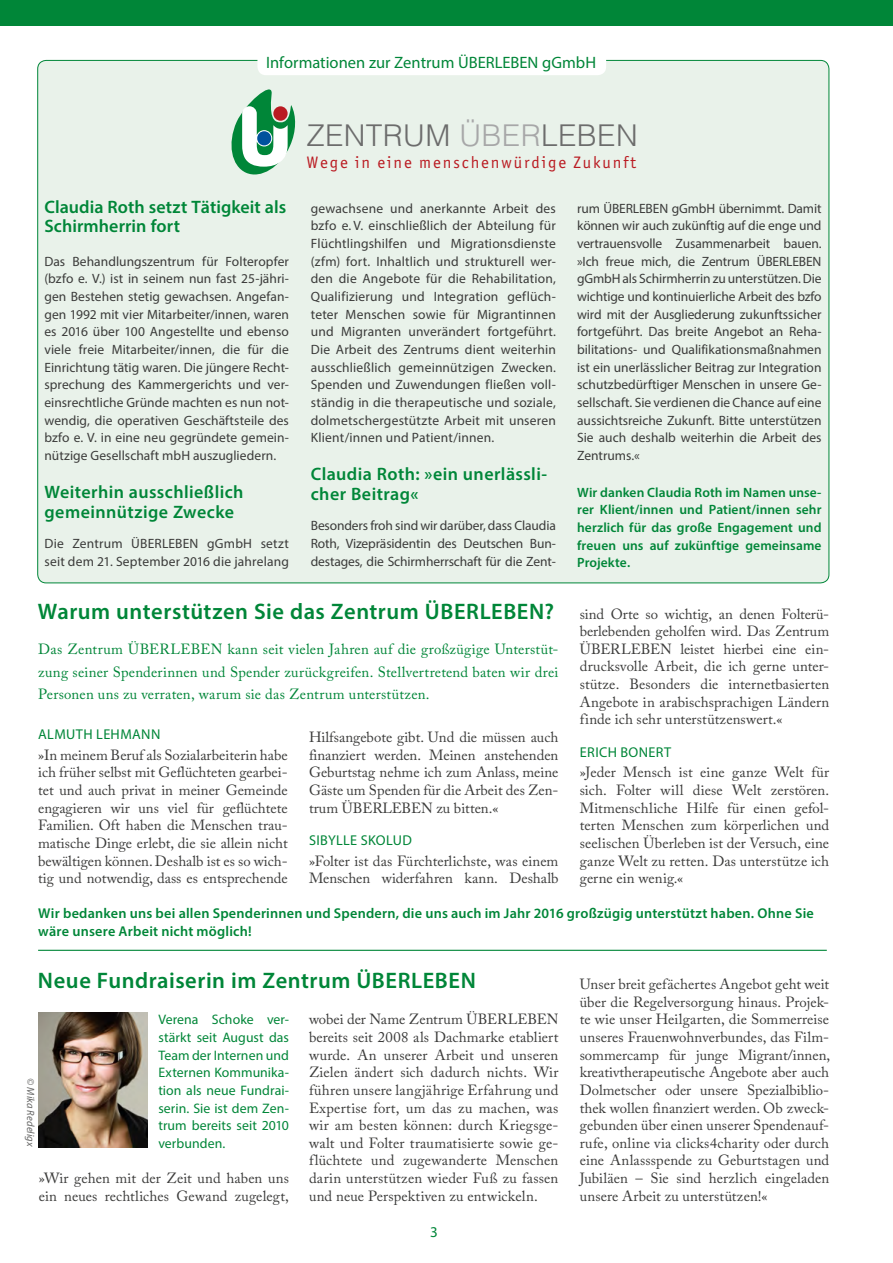
<style>
.page{position:relative;width:893px;height:1263px;background:#fff}
.page>*{position:absolute;margin:0;border:0;box-sizing:border-box;transform-origin:0 0}
.t1{font:300 30px "Helvetica";letter-spacing:.015em;color:#6c6c6c}
.t2{font:600 22.5px "Myriad Pro";letter-spacing:.025em;color:#008638}
.t3{font:600 18px/19.5px "Myriad Pro";letter-spacing:.02em;color:#008638}
.t4{font:16.65px "Officina San ITC";letter-spacing:.12em;color:#ba1b22}
.t5{font:16.5px "Myriad Pro";color:#008638}
.t6{font:15px "Myriad Pro";color:#008638}
.t7{font:14.7px/17.7px "Adobe Caslon Pro";letter-spacing:.005em;color:#3b3b3a;text-align:justify}
.t8{font:14.7px/22.5px "Adobe Caslon Pro";letter-spacing:.02em;color:#008638;text-align:justify}
.t9{font:600 14.25px/17.7px "Myriad Pro";letter-spacing:.015em;color:#008638}
.t10{font:14.25px "Myriad Pro";letter-spacing:.025em;color:#008638}
.t11{font:13.8px/17.7px "Myriad Pro";letter-spacing:.005em;color:#008638;text-align:justify}
.t12{font:13.5px/17.7px "Myriad Pro";letter-spacing:.005em;color:#3b3b3a;text-align:justify}
.t13{font:600 13.5px/17.7px "Myriad Pro";letter-spacing:.005em;color:#008638;text-align:justify}
.t14{font:italic 10.5px "Myriad Pro";letter-spacing:.01em;color:#656564}
.s1{color:#a7a7a8}
</style>
<div class="page">
<div style="left:0;top:0;width:893px;height:26px;background:#008638"></div>
<svg style="left:37px;top:59px;width:793px;height:11px"></svg>
<hr style="left:38px;top:950px;width:789px;height:1px;background:#008638">
<img style="left:38px;top:1013px;width:110px;height:134px">
<div style="left:38px;top:60px;width:791px;height:523px;background:#e9f2ea;border-radius:9px"></div>
<div style="left:257px;top:45px;width:349px;height:30px;background:#fff;border-radius:9px"></div>
<svg style="left:231px;top:89px;width:65px;height:85px"></svg>
<div style="left:257px;top:131px;width:14px;height:14px;background:#00529d;border-radius:50%"></div>
<div style="left:273px;top:106px;width:15px;height:15px;background:#ba1b22;border-radius:50%"></div>
<p class="t5" style="left:266px;top:52px;width:332px">Informationen zur Zentrum ÜBERLEBEN gGmbH</p>
<p class="t3" style="left:44px;top:197px;width:243px">Claudia Roth setzt Tätigkeit als<br>Schirmherrin fort</p>
<p class="t12" style="left:44px;top:252px;width:246px">Das Behandlungszentrum für Folteropfer (bzfo e. V.) ist in seinem nun fast 25-jähri&shy;gen Bestehen stetig gewachsen. Angefan&shy;gen 1992 mit vier Mitarbeiter/innen, waren es 2016 über 100 Angestellte und ebenso viele freie Mitarbeiter/innen, die für die Einrichtung tätig waren. Die jüngere Recht&shy;sprechung des Kammergerichts und ver&shy;einsrechtliche Gründe machten es nun not&shy;wendig, die operativen Geschäftsteile des bzfo e. V. in eine neu gegründete gemein&shy;nützige Gesellschaft mbH auszugliedern.</p>
<p class="t3" style="left:44px;top:482px;width:201px">Weiterhin ausschließlich gemeinnützige Zwecke</p>
<p class="t12" style="left:44px;top:534px;width:246px">Die Zentrum ÜBERLEBEN gGmbH setzt seit dem 21. September 2016 die jahrelang</p>
<h1 class="t1" style="left:306px;top:110px;width:333px">ZENTRUM <span class="s1">ÜBER</span>LEBEN</h1>
<p class="t4" style="left:307px;top:152px;width:331px">Wege in eine menschenwürdige Zukunft</p>
<p class="t12" style="left:311px;top:199px;width:247px">gewachsene und anerkannte Arbeit des bzfo e. V. einschließlich der Abteilung für Flüchtlingshilfen und Migrationsdienste (zfm) fort. Inhaltlich und strukturell wer&shy;den die Angebote für die Rehabilitation, Qualifizierung und Integration geflüch&shy;teter Menschen sowie für Migrantinnen und Migranten unverändert fortgeführt.<br>Die Arbeit des Zentrums dient weiterhin ausschließlich gemeinnützigen Zwecken.<br>Spenden und Zuwendungen fließen voll&shy;ständig in die therapeutische und soziale, dolmetschergestützte Arbeit mit unseren Klient/innen und Patient/innen.</p>
<p class="t3" style="left:311px;top:464px;width:238px">Claudia Roth: »ein unerlässli&shy;cher Beitrag«</p>
<p class="t12" style="left:311px;top:517px;width:247px">Besonders froh sind wir darüber, dass Claudia Roth, Vizepräsidentin des Deutschen Bun&shy;destages, die Schirmherrschaft für die Zent-</p>
<p class="t12" style="left:577px;top:199px;width:246px">rum ÜBERLEBEN gGmbH übernimmt. Damit können wir auch zukünftig auf die enge und vertrauensvolle Zusammenarbeit bauen. »Ich freue mich, die Zentrum ÜBERLEBEN gGmbH als Schirmherrin zu unterstützen. Die wichtige und kontinuierliche Arbeit des bzfo wird mit der Ausgliederung zukunftssicher fortgeführt. Das breite Angebot an Reha&shy;bilitations- und Qualifikationsmaßnahmen ist ein unerlässlicher Beitrag zur Integration schutzbedürftiger Menschen in unsere Ge&shy;sellschaft. Sie verdienen die Chance auf eine aussichtsreiche Zukunft. Bitte unterstützen Sie auch deshalb weiterhin die Arbeit des Zentrums.«</p>
<p class="t13" style="left:577px;top:483px;width:246px">Wir danken Claudia Roth im Namen unse&shy;rer Klient/innen und Patient/innen sehr herzlich für das große Engagement und freuen uns auf zukünftige gemeinsame Projekte.</p>
<h2 class="t2" style="left:38px;top:597px;width:518px">Warum unterstützen Sie das Zentrum ÜBERLEBEN?</h2>
<p class="t7" style="left:580px;top:605px;width:251px">sind Orte so wichtig, an denen Folterü&shy;berlebenden geholfen wird. Das Zentrum ÜBERLEBEN leistet hierbei eine ein&shy;drucksvolle Arbeit, die ich gerne unter&shy;stütze. Besonders die internetbasierten Angebote in arabischsprachigen Ländern finde ich sehr unterstützenswert.«</p>
<p class="t10" style="left:580px;top:743px;width:93px">ERICH BONERT</p>
<p class="t7" style="left:580px;top:763px;width:251px">»Jeder Mensch ist eine ganze Welt für sich. Folter will diese Welt zerstören.<br>Mitmenschliche Hilfe für einen gefol&shy;terten Menschen zum körperlichen und seelischen Überleben ist der Versuch, eine ganze Welt zu retten. Das unterstütze ich gerne ein wenig.«</p>
<p class="t9" style="left:38px;top:904px;width:777px">Wir bedanken uns bei allen Spenderinnen und Spendern, die uns auch im Jahr 2016 großzügig unterstützt haben. Ohne Sie wäre unsere Arbeit nicht möglich!</p>
<p class="t8" style="left:38px;top:638px;width:522px">Das Zentrum ÜBERLEBEN kann seit vielen Jahren auf die großzügige Unterstüt&shy;zung seiner Spenderinnen und Spender zurückgreifen. Stellvertretend baten wir drei Personen uns zu verraten, warum sie das Zentrum unterstützen.</p>
<p class="t10" style="left:38px;top:725px;width:124px">ALMUTH LEHMANN</p>
<p class="t7" style="left:38px;top:746px;width:251px">»In meinem Beruf als Sozialarbeiterin habe ich früher selbst mit Geflüchteten gearbei&shy;tet und auch privat in meiner Gemeinde engagieren wir uns viel für geflüchtete Familien. Oft haben die Menschen trau&shy;matische Dinge erlebt, die sie allein nicht bewältigen können. Deshalb ist es so wich&shy;tig und notwendig, dass es entsprechende</p>
<p class="t7" style="left:309px;top:728px;width:251px">Hilfsangebote gibt. Und die müssen auch finanziert werden. Meinen anstehenden Geburtstag nehme ich zum Anlass, meine Gäste um Spenden für die Arbeit des Zen&shy;trum ÜBERLEBEN zu bitten.«</p>
<p class="t10" style="left:309px;top:831px;width:104px">SIBYLLE SKOLUD</p>
<p class="t7" style="left:309px;top:852px;width:251px">»Folter ist das Fürchterlichste, was einem<br>Menschen widerfahren kann. Deshalb</p>
<h2 class="t2" style="left:38px;top:966px;width:439px">Neue Fundraiserin im Zentrum ÜBERLEBEN</h2>
<p class="t11" style="left:158px;top:1011px;width:132px">Verena Schoke ver&shy;stärkt seit August das Team der Internen und Externen Kommunika&shy;tion als neue Fundrai&shy;serin. Sie ist dem Zen&shy;trum bereits seit 2010 verbunden.</p>
<p class="t7" style="left:39px;top:1169px;width:252px">»Wir gehen mit der Zeit und haben uns ein neues rechtliches Gewand zugelegt,</p>
<p class="t7" style="left:309px;top:1010px;width:251px">wobei der Name Zentrum ÜBERLEBEN bereits seit 2008 als Dachmarke etabliert wurde. An unserer Arbeit und unseren Zielen ändert sich dadurch nichts. Wir führen unsere langjährige Erfahrung und Expertise fort, um das zu machen, was wir am besten können: durch Kriegsge&shy;walt und Folter traumatisierte sowie ge&shy;flüchtete und zugewanderte Menschen darin unterstützen wieder Fuß zu fassen und neue Perspektiven zu entwickeln.</p>
<p class="t14" style="left:37px;top:1078px;width:71px;rotate:90deg">© Mika Redeligx</p>
<p class="t6" style="left:430px;top:1223px;width:9px">3</p>
<p class="t7" style="left:580px;top:975px;width:252px">Unser breit gefächertes Angebot geht weit über die Regelversorgung hinaus. Projek&shy;te wie unser Heilgarten, die Sommerreise unseres Frauenwohnverbundes, das Film&shy;sommercamp für junge Migrant/innen, kreativtherapeutische Angebote aber auch Dolmetscher oder unsere Spezialbiblio&shy;thek wollen finanziert werden. Ob zweck&shy;gebunden über einen unserer Spendenauf&shy;rufe, online via clicks4charity oder durch eine Anlassspende zu Geburtstagen und Jubiläen – Sie sind herzlich eingeladen unsere Arbeit zu unterstützen!«</p>
</div>
